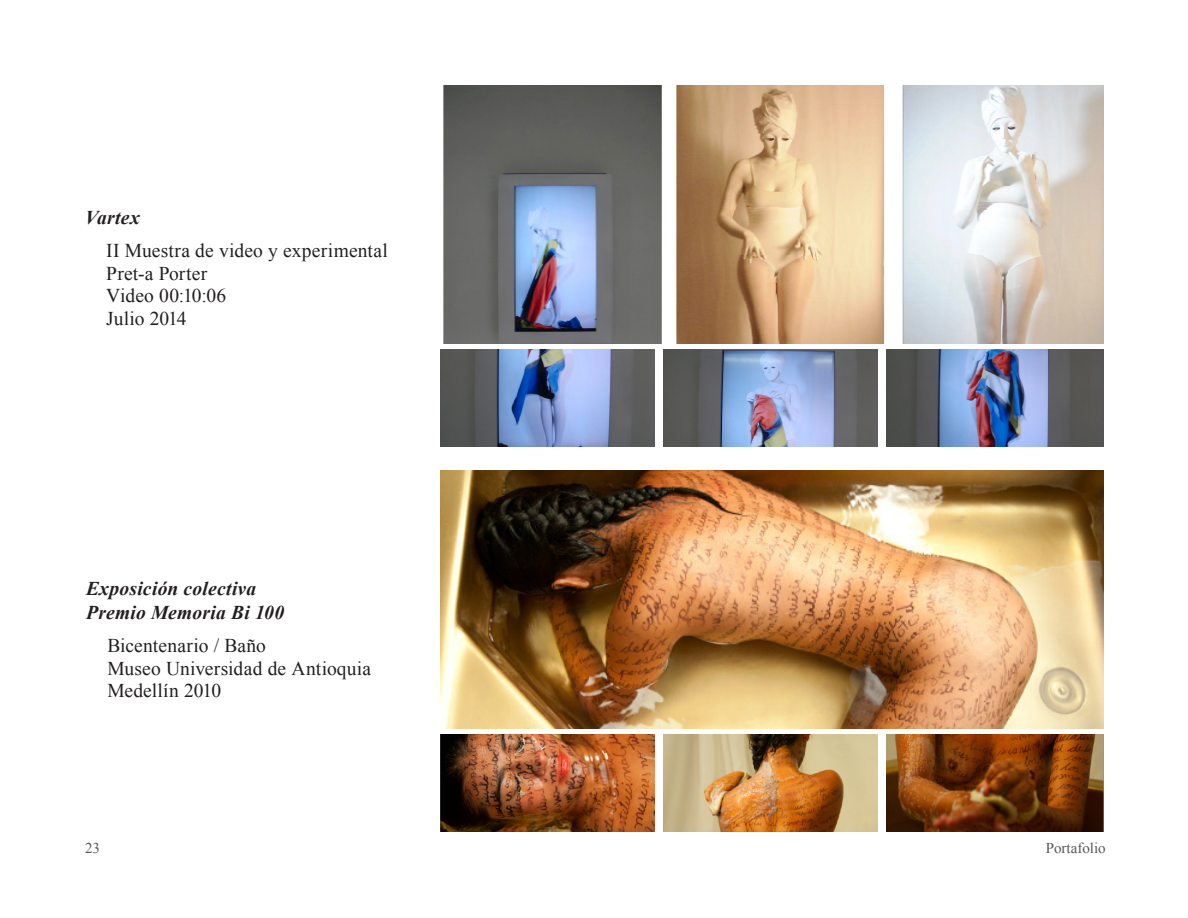
<style>
.page{position:relative;width:1188px;height:918px;background:#fff}
.page>*{position:absolute;margin:0;border:0;box-sizing:border-box;transform-origin:0 0}
.Bloque_experiencia{font:19.5px "Times New Roman";letter-spacing:.01em;color:#231f20}
.t1{font:italic 700 19.5px "Times New Roman";letter-spacing:.01em;color:#231f20}
.t2{font:15px "Times New Roman";color:#57585a}
</style>
<div class="page">
<img style="left:443px;top:85px;width:660px;height:258px">
<img style="left:440px;top:470px;width:663px;height:258px">
<img style="left:887px;top:349px;width:216px;height:97px">
<img style="left:887px;top:734px;width:216px;height:97px">
<img style="left:663px;top:349px;width:214px;height:97px">
<img style="left:663px;top:734px;width:214px;height:97px">
<img style="left:440px;top:349px;width:215px;height:97px">
<img style="left:440px;top:734px;width:215px;height:97px">
<p class="t1" style="left:85px;top:204px;width:56px">Vartex</p>
<p class="Bloque_experiencia" style="left:106px;top:237px;width:283px">II Muestra de video y experimental</p>
<p class="Bloque_experiencia" style="left:106px;top:260px;width:103px">Pret-a Porter</p>
<p class="Bloque_experiencia" style="left:106px;top:282px;width:121px">Video 00:10:06</p>
<p class="Bloque_experiencia" style="left:106px;top:305px;width:82px">Julio 2014</p>
<p class="t1" style="left:86px;top:575px;width:172px">Exposición colectiva</p>
<p class="t1" style="left:86px;top:599px;width:200px">Premio Memoria Bi 100</p>
<p class="Bloque_experiencia" style="left:107px;top:633px;width:160px">Bicentenario / Baño</p>
<p class="Bloque_experiencia" style="left:107px;top:655px;width:265px">Museo Universidad de Antioquia</p>
<p class="Bloque_experiencia" style="left:107px;top:678px;width:115px">Medellín 2010</p>
<p class="t2" style="left:85px;top:838px;width:16px">23</p>
<p class="t2" style="left:1046px;top:838px;width:61px">Portafolio</p>
</div>
